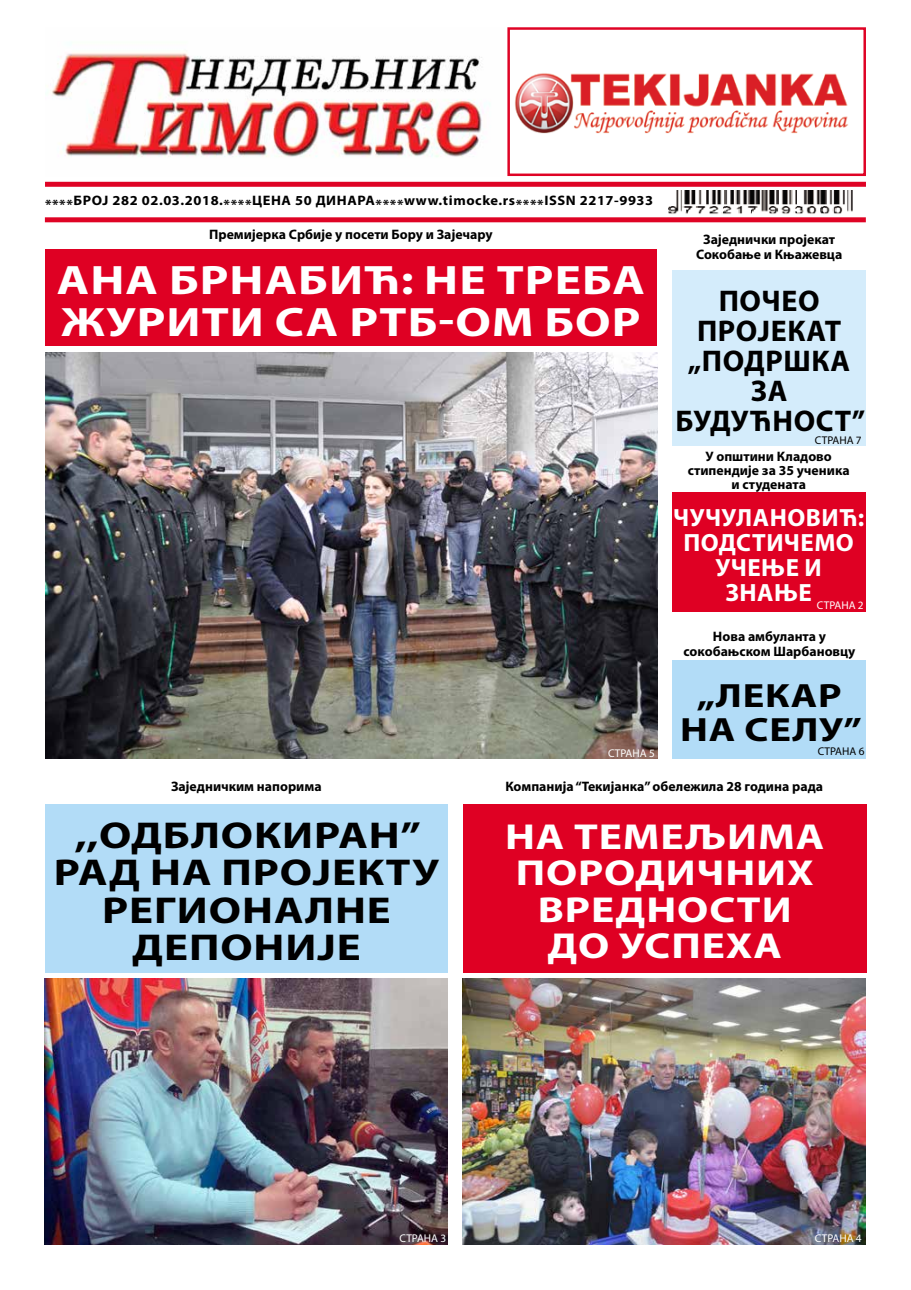
<style>
.page{position:relative;width:911px;height:1290px;background:#fff}
.page>*{position:absolute;margin:0;border:0;box-sizing:border-box;transform-origin:0 0}
.t1{font:700 41.25px/41.2px "Myriad Pro";letter-spacing:.02em;color:#fff;scale:1.2 1}
.t2{font:700 37.5px/37.5px "Myriad Pro";letter-spacing:.02em;color:#000;text-align:center;scale:1.2 1}
.t3{font:700 36.25px/36.2px "Myriad Pro";letter-spacing:.02em;color:#fff;text-align:center;scale:1.2 1}
.t4{font:700 33.75px/33.8px "Myriad Pro";letter-spacing:.02em;color:#000;text-align:center;scale:1.2 1}
.t5{font:700 30px/30px "Myriad Pro";color:#000}
.t6{font:700 25px/25px "Myriad Pro";letter-spacing:.02em;color:#fff;text-align:center}
.t7{font:700 13.75px/13.8px "Myriad Pro";color:#000;text-align:center}
.t8{font:700 13.75px "Myriad Pro";letter-spacing:.04em;color:#000;scale:1.05 1}
.t9{font:11.25px "Myriad Pro";color:#fff}
.t10{font:11.25px "Myriad Pro";color:#000}
</style>
<div class="page">
<img style="left:51px;top:53px;width:439px;height:104px">
<img style="left:515px;top:73px;width:333px;height:60px">
<div style="left:507px;top:27px;width:359px;height:149px;border:2px solid #df0023"></div>
<img style="left:668px;top:191px;width:185px;height:23px">
<div style="left:45px;top:182px;width:821px;height:5px;background:#df0023"></div>
<div style="left:45px;top:217px;width:821px;height:5px;background:#df0023"></div>
<div style="left:463px;top:804px;width:403px;height:168px;background:#df0023"></div>
<div style="left:671px;top:492px;width:194px;height:120px;background:#df0023"></div>
<div style="left:672px;top:660px;width:194px;height:99px;background:#b2dcf7"></div>
<div style="left:672px;top:270px;width:194px;height:176px;background:#d4ecfb"></div>
<div style="left:45px;top:804px;width:403px;height:168px;background:#b2dcf7"></div>
<div style="left:45px;top:249px;width:612px;height:97px;background:#df0023"></div>
<img style="left:45px;top:352px;width:612px;height:407px">
<img style="left:463px;top:978px;width:402px;height:267px">
<img style="left:45px;top:978px;width:403px;height:267px">
<p class="t8" style="left:45px;top:191px;width:581px">****БРОЈ 282 02.03.2018.****ЦЕНА 50 ДИНАРА****www.timocke.rs****ISSN 2217-9933</p>
<p class="t7" style="left:209px;top:227px;width:285px">Премијерка Србије у посети Бору и Зајечару</p>
<h1 class="t1" style="left:57px;top:258px;width:491px">АНА БРНАБИЋ: НЕ ТРЕБА<br>ЖУРИТИ СА РТБ-ОМ БОР</h1>
<p class="t7" style="left:696px;top:232px;width:148px;line-height:15.1px">Заједнички пројекат<br>Сокобање и Књажевца</p>
<h3 class="t5" style="left:718px;top:285px;width:42px">Почео</h3>
<h3 class="t5" style="left:688px;top:315px;width:57px;text-indent:9px">пројекат „Подршка</h3>
<h3 class="t5" style="left:751px;top:375px;width:19px">за</h3>
<h3 class="t5" style="left:675px;top:405px;width:21px">будућност</h3>
<h3 class="t5" style="left:851px;top:405px;width:15px">’’</h3>
<p class="t10" style="left:815px;top:433px;width:48px">СТРАНА 7</p>
<p class="t7" style="left:687px;top:449px;width:163px">У општини Кладово стипендије за 35 ученика и студената</p>
<h3 class="t6" style="left:673px;top:504px;width:192px">ЧУЧУЛАНОВИЋ:<br>ПОДСТИЧЕМО<br>УЧЕЊЕ И<br>ЗНАЊЕ</h3>
<p class="t9" style="left:817px;top:598px;width:48px">СТРАНА 2</p>
<p class="t7" style="left:683px;top:628px;width:173px;line-height:15.1px">Нова амбуланта у сокобањском Шарбановцу</p>
<p class="t7" style="left:171px;top:779px;width:152px">Заједничким напорима</p>
<h2 class="t2" style="left:54px;top:815px;width:322px">,,ОДБЛОКИРАН”<br>РАД НА ПРОЈЕКТУ<br>РЕГИОНАЛНЕ<br>ДЕПОНИЈЕ</h2>
<h3 class="t4" style="left:680px;top:678px;width:153px">„ЛЕКАР<br>НА СЕЛУ”</h3>
<p class="t10" style="left:817px;top:745px;width:48px">СТРАНА 6</p>
<p class="t9" style="left:608px;top:746px;width:48px">СТРАНА 5</p>
<p class="t7" style="left:505px;top:779px;width:319px">Компанија “Текијанка” обележила 28 година рада</p>
<h3 class="t3" style="left:505px;top:817px;width:268px">НА ТЕМЕЉИМА<br>ПОРОДИЧНИХ<br>ВРЕДНОСТИ<br>ДО УСПЕХА</h3>
<p class="t9" style="left:399px;top:1231px;width:48px">СТРАНА 3</p>
<p class="t9" style="left:815px;top:1231px;width:48px">СТРАНА 4</p>
</div>
